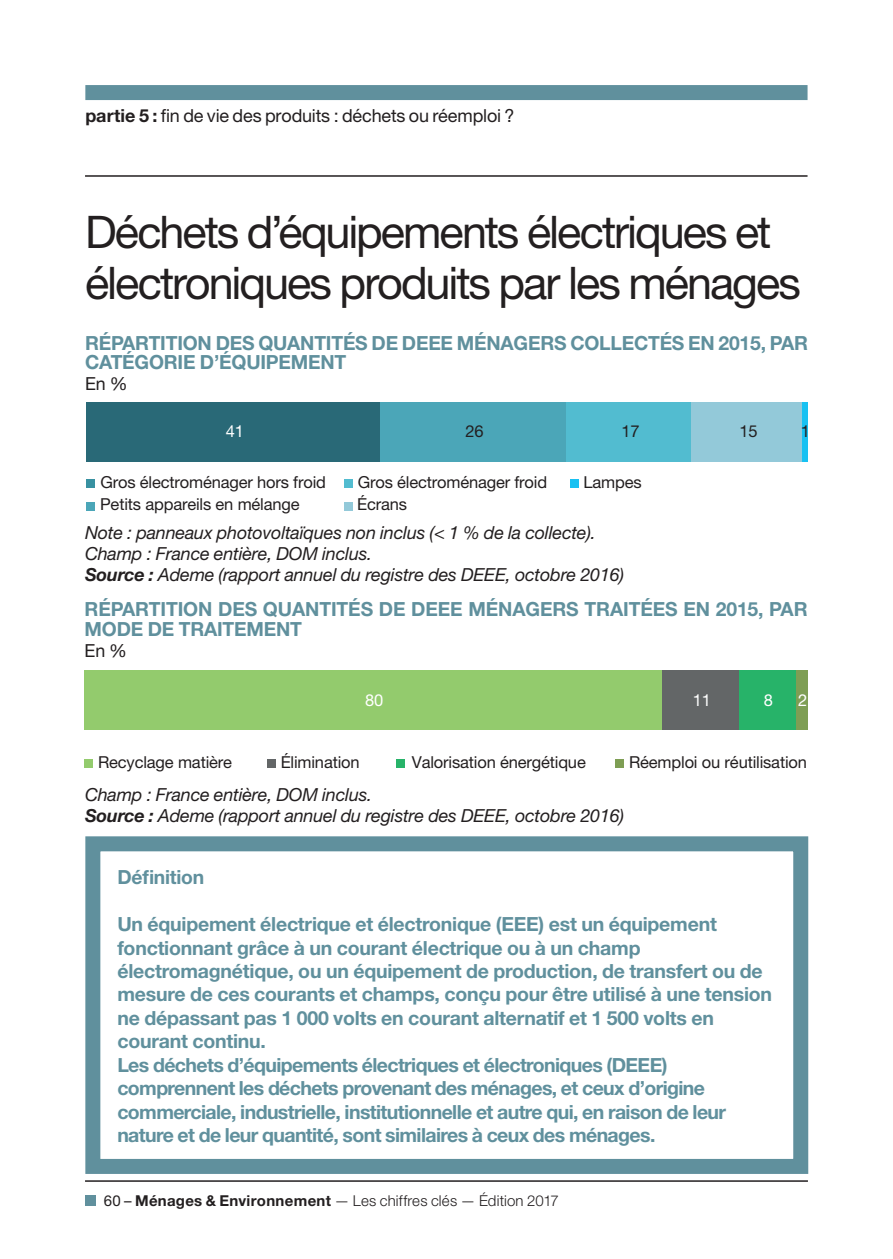
<style>
.page{position:relative;width:893px;height:1259px;background:#fff}
.page>*{position:absolute;margin:0;border:0;box-sizing:border-box;transform-origin:0 0}
.t1{font:45px/51px "Helvetica Neue LT Std";letter-spacing:-.045em;color:#231f20}
.t2{font:700 19.5px/23.4px "Helvetica Neue LT Std";letter-spacing:-.01em;color:#60909d}
.t3{font:italic 18px/21px "Helvetica Neue LT Std";letter-spacing:-.01em;color:#231f20}
.t4{font:18px "Helvetica Neue LT Std";letter-spacing:-.01em;color:#231f20}
.t5{font:16.5px/22.5px "Helvetica Neue LT Std";letter-spacing:-.01em;color:#231f20}
.t6{font:16.5px "Helvetica Neue LT Std";color:#fff}
.t7{font:300 15px "Helvetica Neue LT Std";letter-spacing:.01em;color:#231f20}
.s1{font-weight:700}
.s2{font-weight:400}
</style>
<div class="page">
<hr style="left:85px;top:1180px;width:723px;height:1px;background:#231f20">
<div style="left:85px;top:1195px;width:11px;height:11px;background:#60909d"></div>
<hr style="left:85px;top:175px;width:722px;height:2px;background:#231f20">
<div style="left:85px;top:85px;width:722px;height:15px;background:#60909d"></div>
<div style="left:85px;top:836px;width:723px;height:338px;border:15px solid #60909d"></div>
<div style="left:87px;top:402px;width:293px;height:60px;background:#296977"></div>
<div style="left:380px;top:402px;width:186px;height:59px;background:#4ba6b8"></div>
<div style="left:566px;top:402px;width:125px;height:59px;background:#52bcd0"></div>
<div style="left:691px;top:402px;width:111px;height:59px;background:#93c9d9"></div>
<div style="left:802px;top:402px;width:6px;height:59px;background:#18c1f2"></div>
<div style="left:87px;top:479px;width:8px;height:9px;background:#3891a1"></div>
<div style="left:87px;top:502px;width:8px;height:8px;background:#4ba6b8"></div>
<div style="left:344px;top:479px;width:8px;height:9px;background:#52bcd0"></div>
<div style="left:344px;top:502px;width:8px;height:8px;background:#93c9d9"></div>
<div style="left:570px;top:479px;width:9px;height:9px;background:#18c1f2"></div>
<div style="left:85px;top:670px;width:577px;height:60px;background:#93cb6d"></div>
<div style="left:662px;top:670px;width:77px;height:60px;background:#636667"></div>
<div style="left:739px;top:670px;width:57px;height:60px;background:#27b369"></div>
<div style="left:796px;top:670px;width:11px;height:60px;background:#7e9e54"></div>
<div style="left:85px;top:759px;width:8px;height:8px;background:#93cb6d"></div>
<div style="left:267px;top:759px;width:9px;height:8px;background:#636667"></div>
<div style="left:397px;top:759px;width:8px;height:8px;background:#27b369"></div>
<div style="left:616px;top:759px;width:8px;height:8px;background:#7e9e54"></div>
<p class="t4" style="left:85px;top:105px;width:431px"><span class="s1">partie 5 :</span> fin de vie des produits : déchets ou réemploi ?</p>
<h1 class="t1" style="left:85px;top:206px;width:717px">Déchets d’équipements électriques et électroniques produits par les ménages</h1>
<p class="t2" style="left:85px;top:333px;width:724px;line-height:19.5px">RÉPARTITION DES QUANTITÉS DE DEEE MÉNAGERS COLLECTÉS EN 2015, PAR<br>CATÉGORIE D’ÉQUIPEMENT</p>
<p class="t4" style="left:85px;top:373px;width:44px">En %</p>
<p class="t6" style="left:226px;top:422px;width:20px">41</p>
<p class="t5" style="left:465px;top:420px;width:20px">26</p>
<p class="t5" style="left:621px;top:420px;width:20px">17</p>
<p class="t5" style="left:739px;top:420px;width:20px">15</p>
<p class="t5" style="left:801px;top:420px;width:11px">1</p>
<p class="t5" style="left:100px;top:471px;width:227px">Gros électroménager hors froid<br>Petits appareils en mélange</p>
<p class="t5" style="left:357px;top:471px;width:191px">Gros électroménager froid<br>Écrans</p>
<p class="t5" style="left:584px;top:471px;width:60px">Lampes</p>
<p class="t3" style="left:85px;top:522px;width:541px">Note : panneaux photovoltaïques non inclus (&lt; 1 % de la collecte).<br>Champ : France entière, DOM inclus.<br><span class="s1">Source :</span> Ademe (rapport annuel du registre des DEEE, octobre 2016)</p>
<p class="t2" style="left:85px;top:599px;width:724px;line-height:19.5px">RÉPARTITION DES QUANTITÉS DE DEEE MÉNAGERS TRAITÉES EN 2015, PAR<br>MODE DE TRAITEMENT</p>
<p class="t4" style="left:85px;top:639px;width:44px">En %</p>
<p class="t6" style="left:365px;top:690px;width:20px">80</p>
<p class="t6" style="left:693px;top:690px;width:20px">11</p>
<p class="t6" style="left:764px;top:690px;width:11px">8</p>
<p class="t6" style="left:798px;top:690px;width:11px">2</p>
<p class="t5" style="left:98px;top:750px;width:135px">Recyclage matière</p>
<p class="t5" style="left:281px;top:750px;width:81px">Élimination</p>
<p class="t5" style="left:412px;top:750px;width:176px">Valorisation énergétique</p>
<p class="t5" style="left:629px;top:750px;width:179px">Réemploi ou réutilisation</p>
<p class="t3" style="left:85px;top:783px;width:541px">Champ : France entière, DOM inclus.<br><span class="s1">Source :</span> Ademe (rapport annuel du registre des DEEE, octobre 2016)</p>
<p class="t2" style="left:117px;top:865px;width:88px">Définition</p>
<p class="t2" style="left:117px;top:912px;width:656px">Un équipement électrique et électronique (EEE) est un équipement fonctionnant grâce à un courant électrique ou à un champ électromagnétique, ou un équipement de production, de transfert ou de mesure de ces courants et champs, conçu pour être utilisé à une tension ne dépassant pas 1 000 volts en courant alternatif et 1 500 volts en courant continu.<br>Les déchets d’équipements électriques et électroniques (DEEE) comprennent les déchets provenant des ménages, et ceux d’origine commerciale, industrielle, institutionnelle et autre qui, en raison de leur nature et de leur quantité, sont similaires à ceux des ménages.</p>
<p class="t7" style="left:104px;top:1191px;width:457px"><span class="s2">60 –</span> <span class="s1">Ménages &amp; Environnement</span> — Les chiffres clés — Édition 2017</p>
</div>
